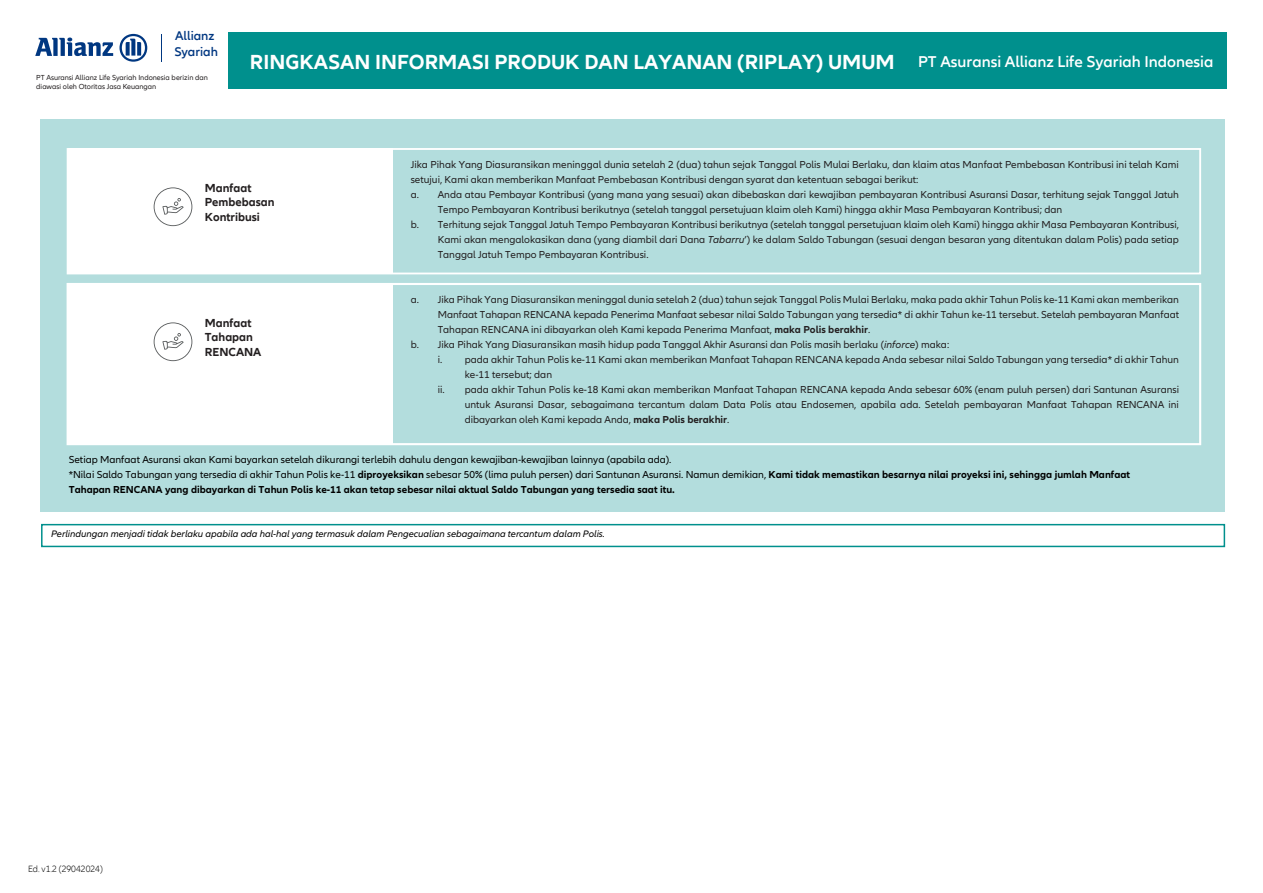
<style>
.page{position:relative;width:1263px;height:893px;background:#fff}
.page>*{position:absolute;margin:0;border:0;box-sizing:border-box;transform-origin:0 0}
.t1{font:700 21px "Allianz Neo";color:#fff}
.t2{font:600 12.9px "Allianz Neo";color:#003781}
.t3{font:700 12px/14.4px "Allianz Neo";color:#231f20}
.t4{font:10.5px "Allianz Neo";color:#231f20}
.t5{font:10.5px/15px "Allianz Neo";color:#000}
.t6{font:italic 9.75px "Allianz Neo";color:#000}
.t7{font:300 9.3px "Allianz Neo";color:#000;scale:.95 1}
.t8{font:7.5px/9px "Allianz Neo";color:#231f20}
.s1{font-weight:600;font-size:16.2px}
.s2{font-style:italic}
.s3{font-weight:700}
</style>
<div class="page">
<div style="left:40px;top:119px;width:1184px;height:393px;background:#b3dddd"></div>
<div style="left:228px;top:33px;width:998px;height:56px;background:#00908d"></div>
<svg style="left:35px;top:38px;width:78px;height:18px"></svg>
<svg style="left:119px;top:34px;width:28px;height:28px"></svg>
<svg style="left:161px;top:34px;width:1px;height:27px"></svg>
<div style="left:41px;top:524px;width:1184px;height:23px;border:2px solid #00908d"></div>
<div style="left:70px;top:151px;width:323px;height:120px;background:#fff"></div>
<svg style="left:154px;top:187px;width:38px;height:39px"></svg>
<div style="left:67px;top:148px;width:1134px;height:126px;border:2px solid #fff"></div>
<div style="left:70px;top:286px;width:323px;height:156px;background:#fff"></div>
<svg style="left:154px;top:322px;width:38px;height:39px"></svg>
<div style="left:67px;top:283px;width:1134px;height:162px;border:2px solid #fff"></div>
<p class="t2" style="left:175px;top:28px;width:41px">Allianz</p>
<p class="t2" style="left:175px;top:44px;width:45px">Syariah</p>
<p class="t8" style="left:36px;top:73px;width:173px">PT Asuransi Allianz Life Syariah Indonesia berizin dan diawasi oleh Otoritas Jasa Keuangan</p>
<h1 class="t1" style="left:250px;top:50px;width:965px">RINGKASAN INFORMASI PRODUK DAN LAYANAN (RIPLAY) UMUM <span class="s1">PT Asuransi Allianz Life Syariah Indonesia</span></h1>
<p class="t3" style="left:205px;top:181px;width:71px">Manfaat<br>Pembebasan<br>Kontribusi</p>
<p class="t4" style="left:411px;top:159px;width:770px">Jika Pihak Yang Diasuransikan meninggal dunia setelah 2 (dua) tahun sejak Tanggal Polis Mulai Berlaku, dan klaim atas Manfaat Pembebasan Kontribusi ini telah Kami</p>
<p class="t4" style="left:411px;top:174px;width:509px">setujui, Kami akan memberikan Manfaat Pembebasan Kontribusi dengan syarat dan ketentuan sebagai berikut:</p>
<p class="t4" style="left:411px;top:189px;width:770px">a. Anda atau Pembayar Kontribusi (yang mana yang sesuai) akan dibebaskan dari kewajiban pembayaran Kontribusi Asuransi Dasar, terhitung sejak Tanggal Jatuh</p>
<p class="t4" style="left:438px;top:204px;width:626px">Tempo Pembayaran Kontribusi berikutnya (setelah tanggal persetujuan klaim oleh Kami) hingga akhir Masa Pembayaran Kontribusi; dan</p>
<p class="t4" style="left:411px;top:219px;width:770px">b. Terhitung sejak Tanggal Jatuh Tempo Pembayaran Kontribusi berikutnya (setelah tanggal persetujuan klaim oleh Kami) hingga akhir Masa Pembayaran Kontribusi,</p>
<p class="t4" style="left:438px;top:234px;width:743px">Kami akan mengalokasikan dana (yang diambil dari Dana <span class="s2">Tabarru</span>’) ke dalam Saldo Tabungan (sesuai dengan besaran yang ditentukan dalam Polis) pada setiap</p>
<p class="t4" style="left:438px;top:249px;width:212px">Tanggal Jatuh Tempo Pembayaran Kontribusi.</p>
<p class="t4" style="left:411px;top:294px;width:770px">a. Jika Pihak Yang Diasuransikan meninggal dunia setelah 2 (dua) tahun sejak Tanggal Polis Mulai Berlaku, maka pada akhir Tahun Polis ke-11 Kami akan memberikan</p>
<p class="t4" style="left:438px;top:309px;width:743px">Manfaat Tahapan RENCANA kepada Penerima Manfaat sebesar nilai Saldo Tabungan yang tersedia* di akhir Tahun ke-11 tersebut. Setelah pembayaran Manfaat</p>
<p class="t4" style="left:438px;top:324px;width:434px">Tahapan RENCANA ini dibayarkan oleh Kami kepada Penerima Manfaat, <span class="s3">maka Polis berakhir</span>.</p>
<p class="t4" style="left:411px;top:339px;width:540px">b. Jika Pihak Yang Diasuransikan masih hidup pada Tanggal Akhir Asuransi dan Polis masih berlaku (<span class="s2">inforce</span>) maka:</p>
<p class="t4" style="left:438px;top:354px;width:743px">i. pada akhir Tahun Polis ke-11 Kami akan memberikan Manfaat Tahapan RENCANA kepada Anda sebesar nilai Saldo Tabungan yang tersedia* di akhir Tahun</p>
<p class="t4" style="left:465px;top:369px;width:89px">ke-11 tersebut; dan</p>
<p class="t4" style="left:438px;top:384px;width:743px">ii. pada akhir Tahun Polis ke-18 Kami akan memberikan Manfaat Tahapan RENCANA kepada Anda sebesar 60% (enam puluh persen) dari Santunan Asuransi</p>
<p class="t4" style="left:465px;top:399px;width:716px">untuk Asuransi Dasar, sebagaimana tercantum dalam Data Polis atau Endosemen, apabila ada. Setelah pembayaran Manfaat Tahapan RENCANA ini</p>
<p class="t4" style="left:465px;top:414px;width:266px">dibayarkan oleh Kami kepada Anda, <span class="s3">maka Polis berakhir</span>.</p>
<p class="t5" style="left:69px;top:452px;width:1063px">Setiap Manfaat Asuransi akan Kami bayarkan setelah dikurangi terlebih dahulu dengan kewajiban-kewajiban lainnya (apabila ada).<br>*Nilai Saldo Tabungan yang tersedia di akhir Tahun Polis ke-11 <span class="s3">diproyeksikan</span> sebesar 50% (lima puluh persen) dari Santunan Asuransi. Namun demikian, <span class="s3">Kami tidak memastikan besarnya nilai proyeksi ini, sehingga jumlah Manfaat<br>Tahapan RENCANA yang dibayarkan di Tahun Polis ke-11 akan tetap sebesar nilai aktual Saldo Tabungan yang tersedia saat itu.</span></p>
<p class="t3" style="left:205px;top:316px;width:58px">Manfaat<br>Tahapan<br>RENCANA</p>
<p class="t6" style="left:51px;top:528px;width:555px">Perlindungan menjadi tidak berlaku apabila ada hal-hal yang termasuk dalam Pengecualian sebagaimana tercantum dalam Polis.</p>
<p class="t7" style="left:28px;top:863px;width:80px">Ed. v1.2 (29042024)</p>
</div>
